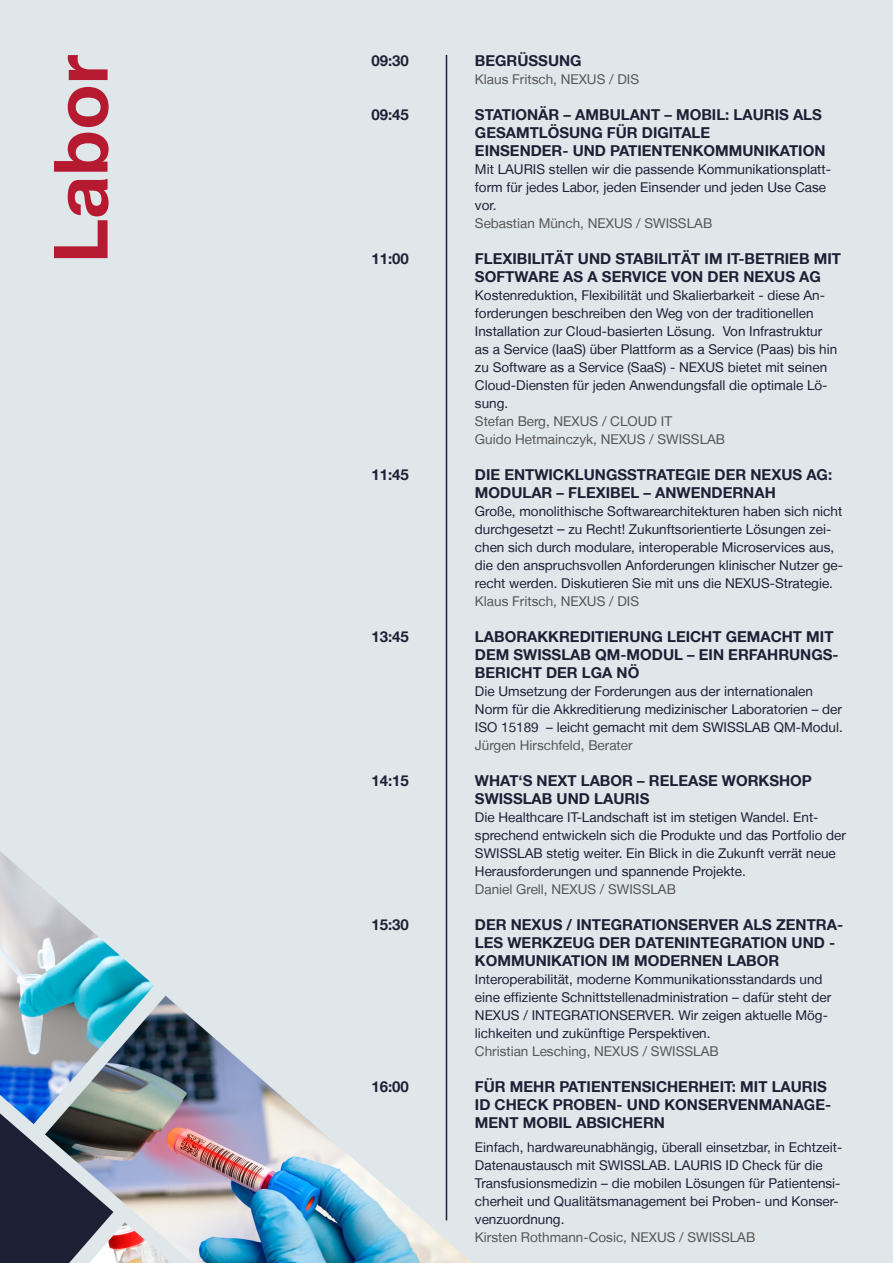
<style>
.page{position:relative;width:893px;height:1263px;background:#dfe7eb}
.page>*{position:absolute;margin:0;border:0;box-sizing:border-box;transform-origin:0 0}
.t1{font:700 75px "Helvetica Neue LT";color:#b61a31}
.t2{font:700 15px/18px "Helvetica Neue LT";color:#1b2034}
.t3{font:13.5px/18px "Helvetica Neue LT";color:#1b2034}
.t4{font:13.5px/18px "Helvetica Neue LT";color:#565655}
.s1{font-size:15px}
</style>
<div class="page">
<hr style="left:446px;top:55px;width:1px;height:1165px;background:#1b2034">
<svg style="left:0;top:1124px;width:45px;height:139px;background:#292e41"></svg>
<img style="left:0;top:852px;width:154px;height:272px">
<img style="left:45px;top:996px;width:428px;height:267px">
<img style="left:89px;top:1222px;width:83px;height:41px">
<h1 class="t1" style="left:34px;top:263px;width:210px;rotate:-90deg">Labor</h1>
<p class="t2" style="left:371px;top:51px;width:39px">09:30</p>
<p class="t2" style="left:371px;top:105px;width:39px">09:45</p>
<p class="t2" style="left:371px;top:249px;width:39px">11:00</p>
<p class="t2" style="left:371px;top:465px;width:39px">11:45</p>
<p class="t2" style="left:371px;top:627px;width:39px">13:45</p>
<p class="t2" style="left:371px;top:771px;width:39px">14:15</p>
<p class="t2" style="left:371px;top:915px;width:39px">15:30</p>
<p class="t2" style="left:371px;top:1077px;width:39px">16:00</p>
<p class="t2" style="left:475px;top:51px;width:108px">BEGRÜSSUNG</p>
<p class="t4" style="left:475px;top:70px;width:166px">Klaus Fritsch, NEXUS / DIS</p>
<p class="t2" style="left:475px;top:105px;width:352px">STATIONÄR – AMBULANT – MOBIL: LAURIS ALS<br>GESAMTLÖSUNG FÜR DIGITALE<br>EINSENDER- UND PATIENTENKOMMUNIKATION</p>
<p class="t3" style="left:475px;top:160px;width:358px">Mit LAURIS stellen wir die passende Kommunikationsplatt&shy;form für jedes Labor, jeden Einsender und jeden Use Case vor.</p>
<p class="t4" style="left:475px;top:214px;width:239px">Sebastian Münch, NEXUS / SWISSLAB</p>
<p class="t2" style="left:475px;top:249px;width:367px">FLEXIBILITÄT UND STABILITÄT IM IT-BETRIEB MIT<br>SOFTWARE AS A SERVICE VON DER NEXUS AG</p>
<p class="t3" style="left:475px;top:286px;width:364px">Kostenreduktion, Flexibilität und Skalierbarkeit - diese An&shy;forderungen beschreiben den Weg von der traditionellen Installation zur Cloud-basierten Lösung. Von Infrastruktur as a Service (IaaS) über Plattform as a Service (Paas) bis hin zu Software as a Service (SaaS) - NEXUS bietet mit seinen Cloud-Diensten für jeden Anwendungsfall die optimale Lö&shy;sung.</p>
<p class="t4" style="left:475px;top:412px;width:252px">Stefan Berg, NEXUS / CLOUD IT<br>Guido Hetmainczyk, NEXUS / SWISSLAB</p>
<p class="t2" style="left:475px;top:465px;width:359px">DIE ENTWICKLUNGSSTRATEGIE DER NEXUS AG:<br>MODULAR – FLEXIBEL – ANWENDERNAH</p>
<p class="t3" style="left:475px;top:502px;width:370px">Große, monolithische Softwarearchitekturen haben sich nicht durchgesetzt <span class="s1">–</span> zu Recht! Zukunftsorientierte Lösungen zei&shy;chen sich durch modulare, interoperable Microservices aus, die den anspruchsvollen Anforderungen klinischer Nutzer ge&shy;recht werden. Diskutieren Sie mit uns die NEXUS-Strategie.</p>
<p class="t4" style="left:475px;top:592px;width:166px">Klaus Fritsch, NEXUS / DIS</p>
<p class="t2" style="left:475px;top:627px;width:365px">LABORAKKREDITIERUNG LEICHT GEMACHT MIT<br>DEM SWISSLAB QM-MODUL – EIN ERFAHRUNGS-<br>BERICHT DER LGA NÖ</p>
<p class="t3" style="left:475px;top:682px;width:369px">Die Umsetzung der Forderungen aus der internationalen<br>Norm für die Akkreditierung medizinischer Laboratorien – der<br>ISO 15189 – leicht gemacht mit dem SWISSLAB QM-Modul.</p>
<p class="t4" style="left:475px;top:736px;width:159px">Jürgen Hirschfeld, Berater</p>
<p class="t2" style="left:475px;top:771px;width:339px">WHAT‘S NEXT LABOR – RELEASE WORKSHOP<br>SWISSLAB UND LAURIS</p>
<p class="t3" style="left:475px;top:808px;width:373px">Die Healthcare IT-Landschaft ist im stetigen Wandel. Ent&shy;sprechend entwickeln sich die Produkte und das Portfolio der SWISSLAB stetig weiter. Ein Blick in die Zukunft verrät neue Herausforderungen und spannende Projekte.</p>
<p class="t4" style="left:475px;top:880px;width:202px">Daniel Grell, NEXUS / SWISSLAB</p>
<p class="t2" style="left:475px;top:915px;width:370px">DER NEXUS / INTEGRATIONSERVER ALS ZENTRA-<br>LES WERKZEUG DER DATENINTEGRATION UND -<br>KOMMUNIKATION IM MODERNEN LABOR</p>
<p class="t3" style="left:475px;top:970px;width:358px">Interoperabilität, moderne Kommunikationsstandards und eine effiziente Schnittstellenadministration – dafür steht der NEXUS / INTEGRATIONSERVER. Wir zeigen aktuelle Mög&shy;lichkeiten und zukünftige Perspektiven.</p>
<p class="t4" style="left:475px;top:1042px;width:245px">Christian Lesching, NEXUS / SWISSLAB</p>
<p class="t2" style="left:475px;top:1077px;width:358px">FÜR MEHR PATIENTENSICHERHEIT: MIT LAURIS<br>ID CHECK PROBEN- UND KONSERVENMANAGE-<br>MENT MOBIL ABSICHERN</p>
<p class="t3" style="left:475px;top:1138px;width:369px">Einfach, hardwareunabhängig, überall einsetzbar, in Echtzeit-Datenaustausch mit SWISSLAB. LAURIS ID Check für die Transfusionsmedizin – die mobilen Lösungen für Patientensi&shy;cherheit und Qualitätsmanagement bei Proben- und Konser&shy;venzuordnung.</p>
<p class="t4" style="left:475px;top:1228px;width:282px">Kirsten Rothmann-Cosic, NEXUS / SWISSLAB</p>
</div>
